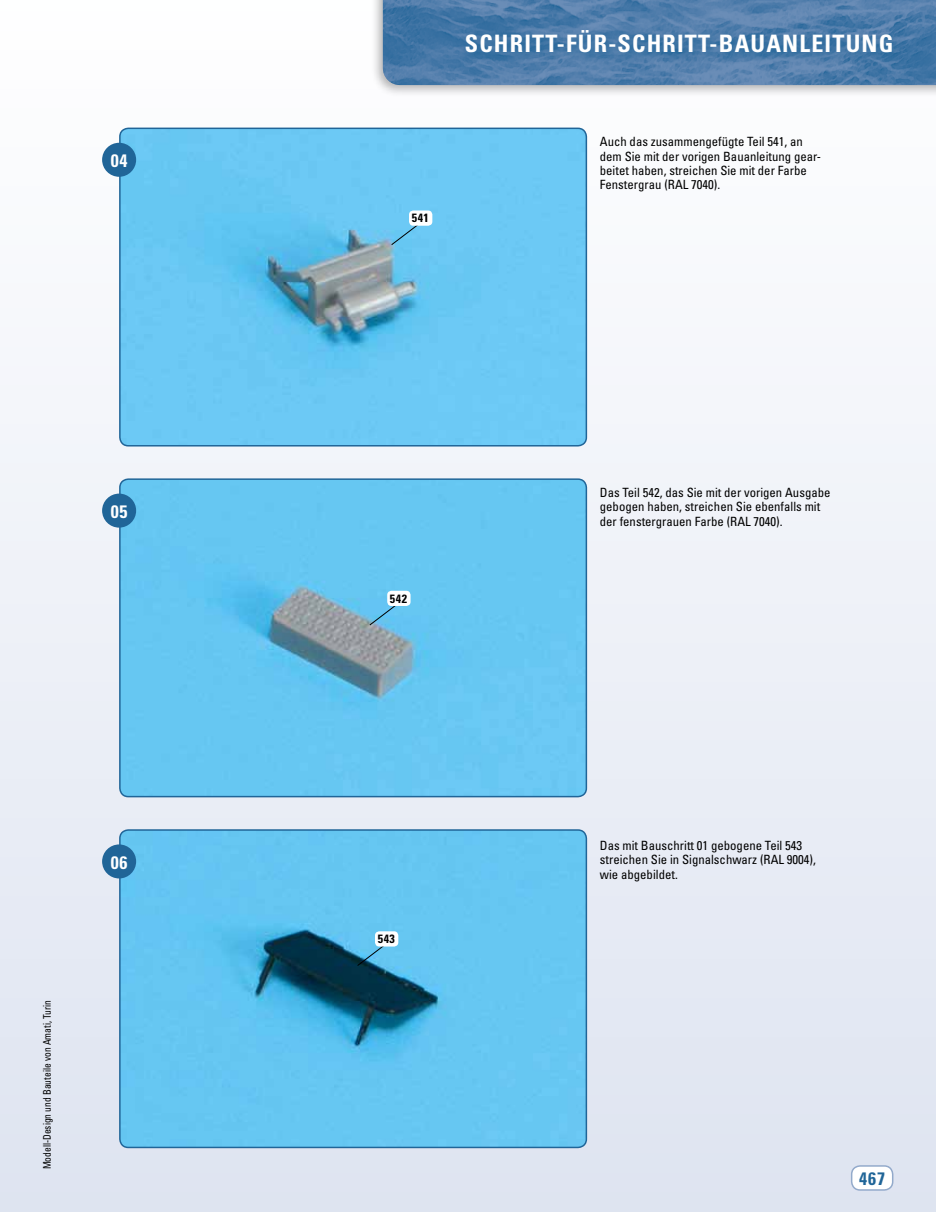
<style>
.page{position:relative;width:936px;height:1212px;background:#fff}
.page>*{position:absolute;margin:0;border:0;box-sizing:border-box;transform-origin:0 0}
.t1{font:700 condensed 24px "Univers";letter-spacing:.05em;color:#fff}
.t2{font:700 condensed 18px "Univers";color:#fff}
.t3{font:700 condensed 18px "Univers";color:#206598}
.t4{font:condensed 12.75px/14.2px "Univers";color:#000}
.t5{font:700 condensed 12px "Univers";letter-spacing:.05em;color:#000}
.t6{font:condensed 10.5px "Univers";color:#000;scale:.9 1}
</style>
<div class="page">
<div style="left:0;top:0;width:935px;height:1212px;background:linear-gradient(to bottom,#fff,#dee4f0)"></div>
<div style="left:851px;top:1166px;width:41px;height:24px;background:#fff;border-radius:9px"></div>
<div style="left:850px;top:1165px;width:43px;height:26px;border:2px solid #93aacb;border-radius:9px"></div>
<div style="left:371px;top:0;width:564px;height:97px;background:#000;opacity:.3"></div>
<img style="left:383px;top:0;width:552px;height:85px">
<svg style="left:461px;top:26px;width:441px;height:38px;background:#4577a6"></svg>
<img style="left:120px;top:830px;width:466px;height:317px">
<div style="left:119px;top:829px;width:468px;height:319px;border:2px solid #206598;border-radius:9px"></div>
<div style="left:102px;top:844px;width:34px;height:34px;background:#206598;border-radius:50%"></div>
<img style="left:120px;top:128px;width:466px;height:318px">
<div style="left:119px;top:128px;width:468px;height:318px;border:2px solid #206598;border-radius:9px"></div>
<div style="left:102px;top:143px;width:34px;height:34px;background:#206598;border-radius:50%"></div>
<img style="left:120px;top:479px;width:466px;height:317px">
<div style="left:119px;top:478px;width:468px;height:319px;border:2px solid #206598;border-radius:9px"></div>
<div style="left:102px;top:494px;width:34px;height:34px;background:#206598;border-radius:50%"></div>
<svg style="left:390px;top:222px;width:31px;height:24px"></svg>
<div style="left:409px;top:210px;width:23px;height:16px;background:#fff;border-radius:4px"></div>
<svg style="left:369px;top:602px;width:31px;height:24px"></svg>
<div style="left:387px;top:591px;width:23px;height:15px;background:#fff;border-radius:4px"></div>
<svg style="left:356px;top:942px;width:31px;height:24px"></svg>
<div style="left:375px;top:931px;width:23px;height:15px;background:#fff;border-radius:4px"></div>
<h2 class="t2" style="left:111px;top:150px;width:18px">04</h2>
<h2 class="t2" style="left:111px;top:500px;width:18px">05</h2>
<p class="t6" style="left:41px;top:1169px;width:190px;rotate:-90deg">Modell-Design und Bauteile von Amati, Turin</p>
<h2 class="t2" style="left:111px;top:851px;width:18px">06</h2>
<p class="t5" style="left:412px;top:211px;width:19px">541</p>
<h1 class="t1" style="left:465px;top:29px;width:427px">SCHRITT-FÜR-SCHRITT-BAUANLEITUNG</h1>
<p class="t4" style="left:600px;top:134px;width:223px">Auch das zusammengefügte Teil 541, an dem Sie mit der vorigen Bauanleitung gear&shy;beitet haben, streichen Sie mit der Farbe Fenstergrau (RAL 7040).</p>
<p class="t5" style="left:390px;top:591px;width:19px">542</p>
<p class="t5" style="left:378px;top:931px;width:19px">543</p>
<p class="t4" style="left:600px;top:485px;width:232px">Das Teil 542, das Sie mit der vorigen Ausgabe gebogen haben, streichen Sie ebenfalls mit der fenstergrauen Farbe (RAL 7040).</p>
<p class="t4" style="left:600px;top:838px;width:217px">Das mit Bauschritt 01 gebogene Teil 543 streichen Sie in Signalschwarz (RAL 9004), wie abgebildet.</p>
<h2 class="t3" style="left:859px;top:1167px;width:27px">467</h2>
</div>
